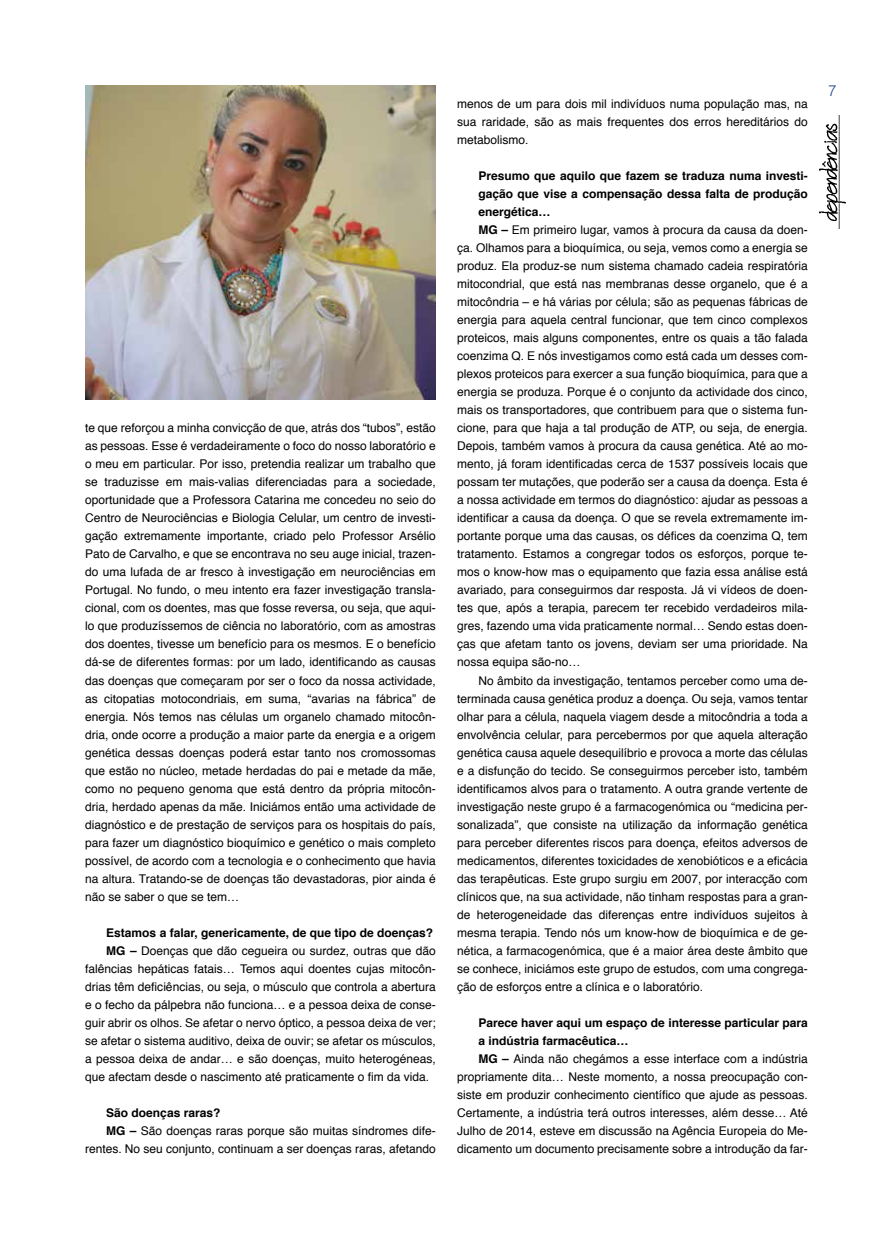
<style>
.page{position:relative;width:893px;height:1251px;background:#fff}
.page>*{position:absolute;margin:0;border:0;box-sizing:border-box;transform-origin:0 0}
.t1{font:300 15px "Helvetica";color:#25408f}
.t2{font:12px/18px "Helvetica";color:#000;text-align:justify}
.t3{font:700 12px "Helvetica";color:#000}
.s1{font-weight:700}
</style>
<div class="page">
<img style="left:820px;top:115px;width:25px;height:113px">
<img style="left:85px;top:85px;width:351px;height:315px">
<p class="t2" style="left:85px;top:419px;width:352px">te que reforçou a minha convicção de que, atrás dos “tubos”, estão as pessoas. Esse é verdadeiramente o foco do nosso laboratório e o meu em particular. Por isso, pretendia realizar um trabalho que se traduzisse em mais-valias diferenciadas para a sociedade, oportunidade que a Professora Catarina me concedeu no seio do Centro de Neurociências e Biologia Celular, um centro de investi&shy;gação extremamente importante, criado pelo Professor Arsélio Pato de Carvalho, e que se encontrava no seu auge inicial, trazen&shy;do uma lufada de ar fresco à investigação em neurociências em Portugal. No fundo, o meu intento era fazer investigação transla&shy;cional, com os doentes, mas que fosse reversa, ou seja, que aqui&shy;lo que produzíssemos de ciência no laboratório, com as amostras dos doentes, tivesse um benefício para os mesmos. E o benefício dá-se de diferentes formas: por um lado, identificando as causas das doenças que começaram por ser o foco da nossa actividade, as citopatias motocondriais, em suma, “avarias na fábrica” de energia. Nós temos nas células um organelo chamado mitocôn&shy;dria, onde ocorre a produção a maior parte da energia e a origem genética dessas doenças poderá estar tanto nos cromossomas que estão no núcleo, metade herdadas do pai e metade da mãe, como no pequeno genoma que está dentro da própria mitocôn&shy;dria, herdado apenas da mãe. Iniciámos então uma actividade de diagnóstico e de prestação de serviços para os hospitais do país, para fazer um diagnóstico bioquímico e genético o mais completo possível, de acordo com a tecnologia e o conhecimento que havia na altura. Tratando-se de doenças tão devastadoras, pior ainda é não se saber o que se tem…</p>
<p class="t3" style="left:106px;top:922px;width:328px">Estamos a falar, genericamente, de que tipo de doenças?</p>
<p class="t2" style="left:106px;top:941px;width:331px"><span class="s1">MG –</span> Doenças que dão cegueira ou surdez, outras que dão</p>
<p class="t2" style="left:85px;top:959px;width:352px">falências hepáticas fatais… Temos aqui doentes cujas mitocôn-</p>
<p class="t2" style="left:85px;top:977px;width:352px">drias têm deficiências, ou seja, o músculo que controla a abertura</p>
<p class="t2" style="left:85px;top:995px;width:352px">e o fecho da pálpebra não funciona… e a pessoa deixa de conse-</p>
<p class="t2" style="left:85px;top:1013px;width:352px">guir abrir os olhos. Se afetar o nervo óptico, a pessoa deixa de ver;</p>
<p class="t2" style="left:85px;top:1031px;width:352px">se afetar o sistema auditivo, deixa de ouvir; se afetar os músculos,</p>
<p class="t2" style="left:85px;top:1049px;width:352px">a pessoa deixa de andar… e são doenças, muito heterogéneas,</p>
<p class="t2" style="left:85px;top:1067px;width:346px">que afectam desde o nascimento até praticamente o fim da vida.</p>
<p class="t3" style="left:106px;top:1102px;width:116px">São doenças raras?</p>
<p class="t2" style="left:106px;top:1121px;width:331px"><span class="s1">MG –</span> São doenças raras porque são muitas síndromes dife-</p>
<p class="t2" style="left:85px;top:1139px;width:352px">rentes. No seu conjunto, continuam a ser doenças raras, afetando</p>
<p class="t2" style="left:457px;top:95px;width:352px">menos de um para dois mil indivíduos numa população mas, na sua raridade, são as mais frequentes dos erros hereditários do metabolismo.</p>
<p class="t3" style="left:478px;top:166px;width:331px">Presumo que aquilo que fazem se traduza numa investi-</p>
<p class="t3" style="left:478px;top:184px;width:331px">gação que vise a compensação dessa falta de produção</p>
<p class="t3" style="left:478px;top:202px;width:74px">energética…</p>
<p class="t2" style="left:478px;top:221px;width:331px"><span class="s1">MG –</span> Em primeiro lugar, vamos à procura da causa da doen-</p>
<p class="t2" style="left:457px;top:239px;width:352px">ça. Olhamos para a bioquímica, ou seja, vemos como a energia se</p>
<p class="t2" style="left:457px;top:257px;width:352px">produz. Ela produz-se num sistema chamado cadeia respiratória</p>
<p class="t2" style="left:457px;top:275px;width:352px">mitocondrial, que está nas membranas desse organelo, que é a</p>
<p class="t2" style="left:457px;top:293px;width:352px">mitocôndria – e há várias por célula; são as pequenas fábricas de</p>
<p class="t2" style="left:457px;top:311px;width:352px">energia para aquela central funcionar, que tem cinco complexos</p>
<p class="t2" style="left:457px;top:329px;width:352px">proteicos, mais alguns componentes, entre os quais a tão falada</p>
<p class="t2" style="left:457px;top:347px;width:352px">coenzima Q. E nós investigamos como está cada um desses com-</p>
<p class="t2" style="left:457px;top:365px;width:352px">plexos proteicos para exercer a sua função bioquímica, para que a</p>
<p class="t2" style="left:457px;top:383px;width:352px">energia se produza. Porque é o conjunto da actividade dos cinco,</p>
<p class="t2" style="left:457px;top:401px;width:352px">mais os transportadores, que contribuem para que o sistema fun-</p>
<p class="t2" style="left:457px;top:419px;width:352px">cione, para que haja a tal produção de ATP, ou seja, de energia.</p>
<p class="t2" style="left:457px;top:437px;width:352px">Depois, também vamos à procura da causa genética. Até ao mo-</p>
<p class="t2" style="left:457px;top:455px;width:352px">mento, já foram identificadas cerca de 1537 possíveis locais que</p>
<p class="t2" style="left:457px;top:473px;width:352px">possam ter mutações, que poderão ser a causa da doença. Esta é</p>
<p class="t2" style="left:457px;top:491px;width:352px">a nossa actividade em termos do diagnóstico: ajudar as pessoas a</p>
<p class="t2" style="left:457px;top:509px;width:352px">identificar a causa da doença. O que se revela extremamente im-</p>
<p class="t2" style="left:457px;top:527px;width:352px">portante porque uma das causas, os défices da coenzima Q, tem</p>
<p class="t2" style="left:457px;top:545px;width:352px">tratamento. Estamos a congregar todos os esforços, porque te-</p>
<p class="t2" style="left:457px;top:563px;width:352px">mos o know-how mas o equipamento que fazia essa análise está</p>
<p class="t2" style="left:457px;top:581px;width:352px">avariado, para conseguirmos dar resposta. Já vi vídeos de doen-</p>
<p class="t2" style="left:457px;top:599px;width:352px">tes que, após a terapia, parecem ter recebido verdadeiros mila-</p>
<p class="t2" style="left:457px;top:617px;width:352px">gres, fazendo uma vida praticamente normal… Sendo estas doen-</p>
<p class="t2" style="left:457px;top:635px;width:352px">ças que afetam tanto os jovens, deviam ser uma prioridade. Na</p>
<p class="t2" style="left:457px;top:653px;width:125px">nossa equipa são-no…</p>
<p class="t2" style="left:478px;top:671px;width:331px">No âmbito da investigação, tentamos perceber como uma de-</p>
<p class="t2" style="left:457px;top:689px;width:352px">terminada causa genética produz a doença. Ou seja, vamos tentar</p>
<p class="t2" style="left:457px;top:707px;width:352px">olhar para a célula, naquela viagem desde a mitocôndria a toda a</p>
<p class="t2" style="left:457px;top:725px;width:352px">envolvência celular, para percebermos por que aquela alteração</p>
<p class="t2" style="left:457px;top:743px;width:352px">genética causa aquele desequilíbrio e provoca a morte das células</p>
<p class="t2" style="left:457px;top:761px;width:352px">e a disfunção do tecido. Se conseguirmos perceber isto, também</p>
<p class="t2" style="left:457px;top:779px;width:352px">identificamos alvos para o tratamento. A outra grande vertente de</p>
<p class="t2" style="left:457px;top:797px;width:352px">investigação neste grupo é a farmacogenómica ou “medicina per-</p>
<p class="t2" style="left:457px;top:815px;width:352px">sonalizada”, que consiste na utilização da informação genética</p>
<p class="t2" style="left:457px;top:833px;width:352px">para perceber diferentes riscos para doença, efeitos adversos de</p>
<p class="t2" style="left:457px;top:851px;width:352px">medicamentos, diferentes toxicidades de xenobióticos e a eficácia</p>
<p class="t2" style="left:457px;top:869px;width:352px">das terapêuticas. Este grupo surgiu em 2007, por interacção com</p>
<p class="t2" style="left:457px;top:887px;width:352px">clínicos que, na sua actividade, não tinham respostas para a gran-</p>
<p class="t2" style="left:457px;top:905px;width:352px">de heterogeneidade das diferenças entre indivíduos sujeitos à</p>
<p class="t2" style="left:457px;top:923px;width:352px">mesma terapia. Tendo nós um know-how de bioquímica e de ge-</p>
<p class="t2" style="left:457px;top:941px;width:352px">nética, a farmacogenómica, que é a maior área deste âmbito que</p>
<p class="t2" style="left:457px;top:959px;width:352px">se conhece, iniciámos este grupo de estudos, com uma congrega-</p>
<p class="t2" style="left:457px;top:977px;width:248px">ção de esforços entre a clínica e o laboratório.</p>
<p class="t3" style="left:478px;top:1012px;width:331px">Parece haver aqui um espaço de interesse particular para</p>
<p class="t3" style="left:478px;top:1030px;width:152px">a indústria farmacêutica…</p>
<p class="t2" style="left:478px;top:1049px;width:331px"><span class="s1">MG –</span> Ainda não chegámos a esse interface com a indústria</p>
<p class="t2" style="left:457px;top:1067px;width:352px">propriamente dita… Neste momento, a nossa preocupação con-</p>
<p class="t2" style="left:457px;top:1085px;width:352px">siste em produzir conhecimento científico que ajude as pessoas.</p>
<p class="t2" style="left:457px;top:1103px;width:352px">Certamente, a indústria terá outros interesses, além desse… Até</p>
<p class="t2" style="left:457px;top:1121px;width:352px">Julho de 2014, esteve em discussão na Agência Europeia do Me-</p>
<p class="t2" style="left:457px;top:1139px;width:352px">dicamento um documento precisamente sobre a introdução da far-</p>
<p class="t1" style="left:828px;top:78px;width:10px">7</p>
</div>
